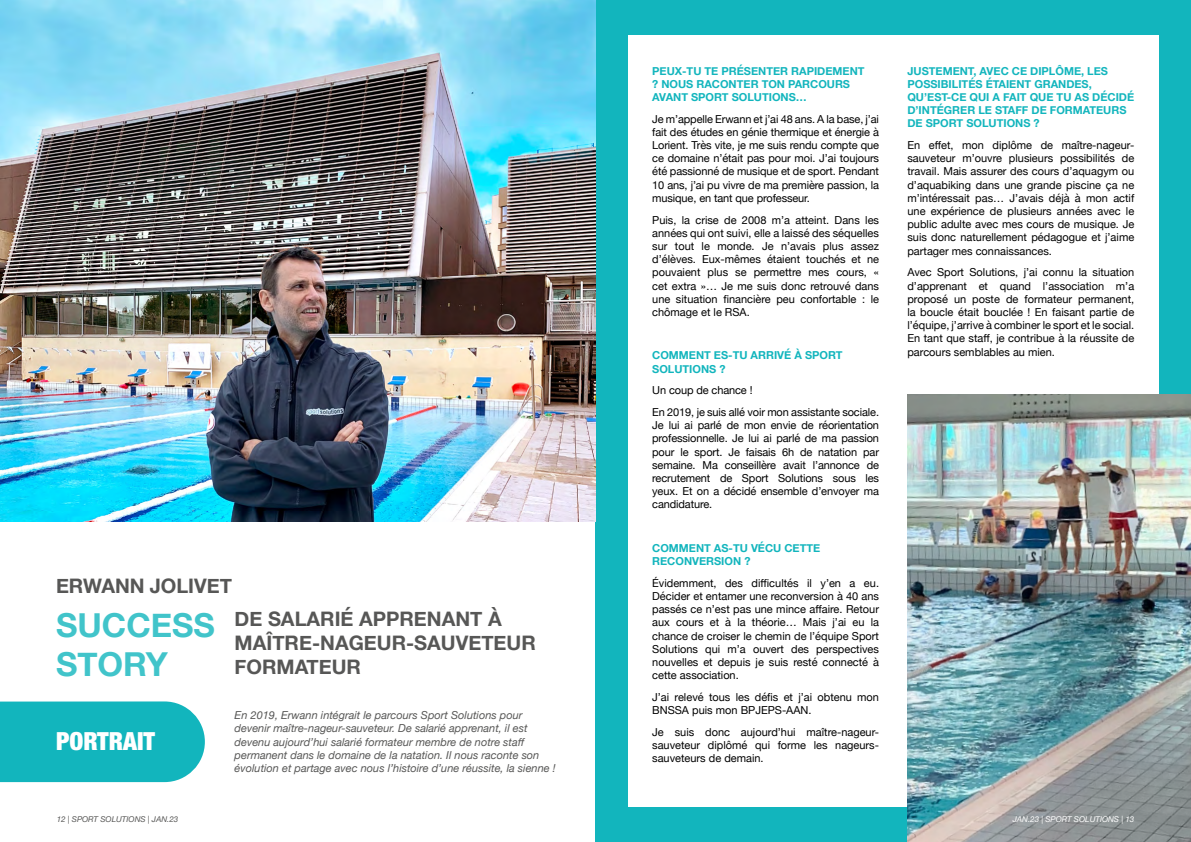
<style>
.page{position:relative;width:1191px;height:842px;background:#fff}
.page>*{position:absolute;margin:0;border:0;box-sizing:border-box;transform-origin:0 0}
.t1{font:700 33px/39.6px "Helvetica Neue";color:#41c4ca}
.t2{font:900 condensed 25px "Helvetica Neue LT Std";color:#fff}
.t3{font:700 20px/24px "Helvetica Neue";color:#575756}
.t4{font:11px/13.2px "Helvetica Neue";color:#000;text-align:justify}
.t5{font:700 11px/13.2px "Helvetica Neue";color:#12b5bd}
.t6{font:italic 11px/13.2px "Helvetica Neue";color:#575756}
.t7{font:italic 8px "Helvetica Neue";color:#575756}
.t8{font:italic 8px "Helvetica Neue";color:#fff}
</style>
<div class="page">
<div style="left:0;top:701px;width:205px;height:81px;background:#12b5bd"></div>
<div style="left:595px;top:0;width:596px;height:842px;background:#12b5bd"></div>
<div style="left:628px;top:35px;width:530px;height:771px;background:#fff"></div>
<img style="left:907px;top:394px;width:284px;height:448px">
<img style="left:0;top:0;width:595px;height:522px">
<h3 class="t3" style="left:56px;top:574px;width:177px">ERWANN JOLIVET</h3>
<h1 class="t1" style="left:56px;top:606px;width:160px">SUCCESS<br>STORY</h1>
<h2 class="t2" style="left:56px;top:726px;width:101px">PORTRAIT</h2>
<p class="t7" style="left:57px;top:813px;width:123px">12 | SPORT SOLUTIONS | JAN.23</p>
<h3 class="t3" style="left:235px;top:608px;width:303px">DE SALARIÉ APPRENANT À<br>MAÎTRE-NAGEUR-SAUVETEUR<br>FORMATEUR</h3>
<p class="t6" style="left:235px;top:709px;width:322px">En 2019, Erwann intégrait le parcours Sport Solutions pour devenir maître-nageur-sauveteur. De salarié apprenant, il est devenu aujourd’hui salarié formateur membre de notre staff permanent dans le domaine de la natation. Il nous raconte son évolution et partage avec nous l’histoire d’une réussite, la sienne !</p>
<p class="t5" style="left:652px;top:64px;width:214px">PEUX-TU TE PRÉSENTER RAPIDEMENT ? NOUS RACONTER TON PARCOURS<br>AVANT SPORT SOLUTIONS…</p>
<p class="t4" style="left:652px;top:113px;width:228px">Je m’appelle Erwann et j’ai 48 ans. A la base, j’ai fait des études en génie thermique et énergie à Lorient. Très vite, je me suis rendu compte que ce domaine n’était pas pour moi. J’ai toujours été passionné de musique et de sport. Pendant 10 ans, j’ai pu vivre de ma première passion, la musique, en tant que professeur.</p>
<p class="t4" style="left:652px;top:214px;width:228px">Puis, la crise de 2008 m’a atteint. Dans les années qui ont suivi, elle a laissé des séquelles sur tout le monde. Je n’avais plus assez d’élèves. Eux-mêmes étaient touchés et ne pouvaient plus se permettre mes cours, « cet extra »… Je me suis donc retrouvé dans une situation financière peu confortable : le chômage et le RSA.</p>
<p class="t5" style="left:652px;top:349px;width:192px">COMMENT ES-TU ARRIVÉ À SPORT<br>SOLUTIONS ?</p>
<p class="t4" style="left:652px;top:380px;width:228px;line-height:21.7px">Un coup de chance !<br>En 2019, je suis allé voir mon assistante sociale.</p>
<p class="t4" style="left:652px;top:419px;width:228px">Je lui ai parlé de mon envie de réorientation professionnelle. Je lui ai parlé de ma passion pour le sport. Je faisais 6h de natation par semaine. Ma conseillère avait l’annonce de recrutement de Sport Solutions sous les yeux. Et on a décidé ensemble d’envoyer ma candidature.</p>
<p class="t5" style="left:652px;top:542px;width:170px">COMMENT AS-TU VÉCU CETTE<br>RECONVERSION ?</p>
<p class="t4" style="left:652px;top:577px;width:228px">Évidemment, des difficultés il y’en a eu.<br>Décider et entamer une reconversion à 40 ans passés ce n’est pas une mince affaire. Retour aux cours et à la théorie… Mais j’ai eu la chance de croiser le chemin de l’équipe Sport Solutions qui m’a ouvert des perspectives nouvelles et depuis je suis resté connecté à cette association.</p>
<p class="t4" style="left:652px;top:691px;width:228px">J’ai relevé tous les défis et j’ai obtenu mon<br>BNSSA puis mon BPJEPS-AAN.</p>
<p class="t4" style="left:652px;top:726px;width:228px">Je suis donc aujourd’hui maître-nageur&shy;sauveteur diplômé qui forme les nageurs&shy;sauveteurs de demain.</p>
<p class="t5" style="left:907px;top:64px;width:228px">JUSTEMENT, AVEC CE DIPLÔME, LES<br>POSSIBILITÉS ÉTAIENT GRANDES,<br>QU’EST-CE QUI A FAIT QUE TU AS DÉCIDÉ<br>D’INTÉGRER LE STAFF DE FORMATEURS<br>DE SPORT SOLUTIONS ?</p>
<p class="t4" style="left:907px;top:139px;width:228px">En effet, mon diplôme de maître-nageur&shy;sauveteur m’ouvre plusieurs possibilités de travail. Mais assurer des cours d’aquagym ou d’aquabiking dans une grande piscine ça ne m’intéressait pas… J’avais déjà à mon actif une expérience de plusieurs années avec le public adulte avec mes cours de musique. Je suis donc naturellement pédagogue et j’aime partager mes connaissances.</p>
<p class="t4" style="left:907px;top:266px;width:228px">Avec Sport Solutions, j’ai connu la situation d’apprenant et quand l’association m’a proposé un poste de formateur permanent, la boucle était bouclée ! En faisant partie de l’équipe, j’arrive à combiner le sport et le social.<br>En tant que staff, je contribue à la réussite de parcours semblables au mien.</p>
<p class="t8" style="left:1012px;top:813px;width:123px">JAN.23 | SPORT SOLUTIONS | 13</p>
</div>
